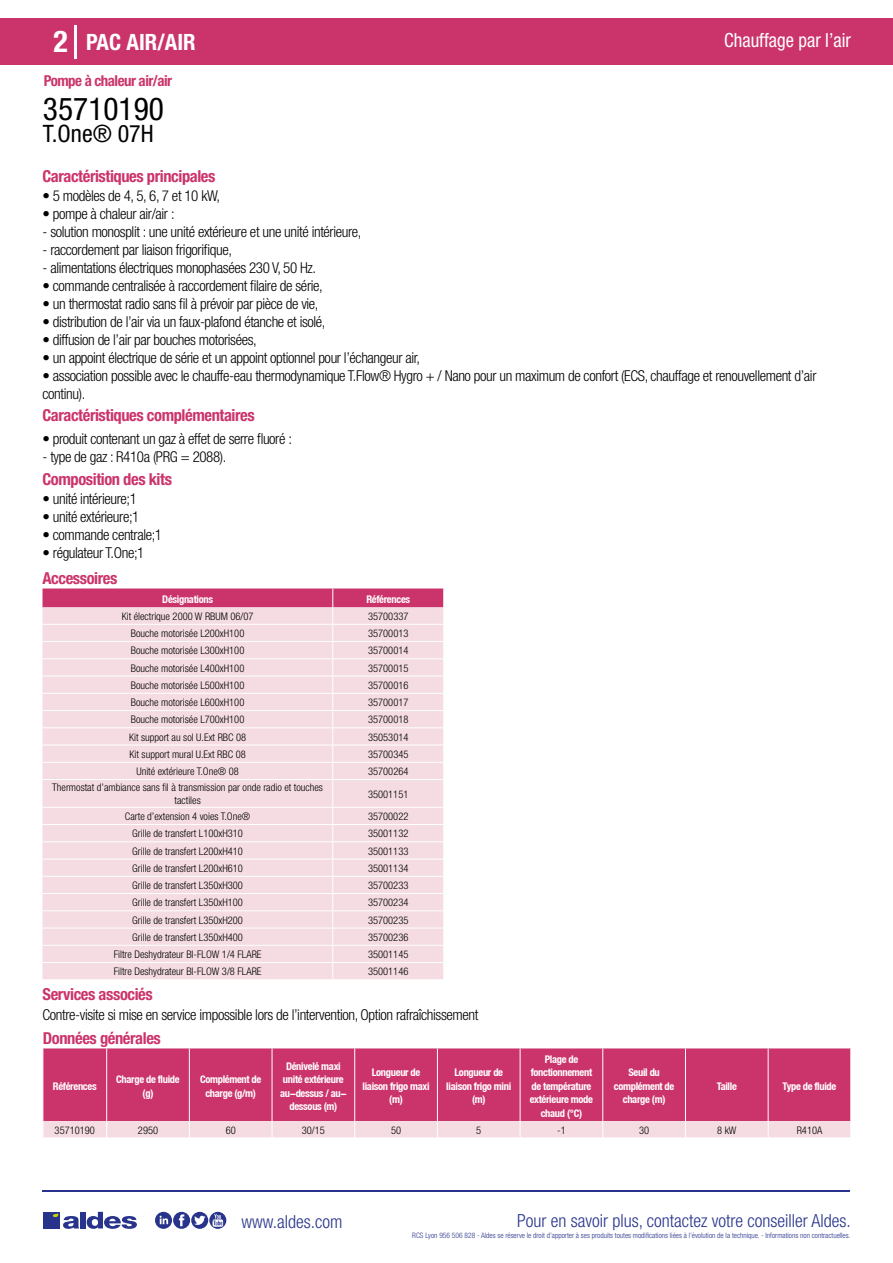
<style>
.page{position:relative;width:893px;height:1263px;background:#fff}
.page>*{position:absolute;margin:0;border:0;box-sizing:border-box;transform-origin:0 0}
.t1{font:condensed 31.5px "Helvetica Neue LT Std";color:#000}
.t2{font:700 condensed 30px "Helvetica Neue LT Std";color:#fff}
.t3{font:condensed 24px "Helvetica Neue LT Std";color:#000}
.t4{font:700 condensed 22.5px "Helvetica Neue LT Std";color:#fff}
.t5{font:condensed 19.5px "Helvetica Neue LT Std";color:#fff;scale:.95 1}
.t6{font:300 condensed 18px "Helvetica Neue";color:#28348b}
.t7{font:700 condensed 16.5px "Helvetica Neue LT Std";letter-spacing:-.025em;color:#cb346b}
.t8{font:300 condensed 15px/18px "Helvetica Neue LT Std";letter-spacing:-.025em;color:#000}
.t9{font:700 condensed 15px "Helvetica Neue LT Std";letter-spacing:-.035em;color:#cb346b}
.t10{font:300 condensed 10.5px/12.6px "Helvetica Neue";color:#000;text-align:center}
.t11{font:700 condensed 10.5px/13.5px "Helvetica Neue";letter-spacing:-.03em;color:#fff;text-align:center}
.t12{font:300 condensed 7.5px "Helvetica Neue";color:#28348b}
</style>
<div class="page">
<div style="left:0;top:18px;width:893px;height:46px;background:#cb346b"></div>
<hr style="left:74px;top:25px;width:2px;height:33px;background:#fff">
<hr style="left:43px;top:1190px;width:807px;height:1px;background:#28348b">
<svg style="left:155px;top:1212px;width:71px;height:17px"></svg>
<div style="left:43px;top:1212px;width:17px;height:16px;background:#28348b"></div>
<div style="left:80px;top:1212px;width:6px;height:16px;background:#28348b"></div>
<svg style="left:87px;top:1212px;width:50px;height:17px"></svg>
<svg style="left:53px;top:1213px;width:26px;height:16px"></svg>
<svg style="left:43px;top:588px;width:401px;height:391px;background:#f2d5dd"></svg>
<div style="left:44px;top:1048px;width:806px;height:73px;background:#cb346b"></div>
<hr style="left:106px;top:1048px;width:1px;height:73px;background:#fff">
<hr style="left:189px;top:1048px;width:1px;height:73px;background:#fff">
<hr style="left:272px;top:1048px;width:1px;height:73px;background:#fff">
<hr style="left:354px;top:1048px;width:1px;height:73px;background:#fff">
<hr style="left:437px;top:1048px;width:1px;height:73px;background:#fff">
<hr style="left:520px;top:1048px;width:1px;height:73px;background:#fff">
<hr style="left:602px;top:1048px;width:1px;height:73px;background:#fff">
<hr style="left:685px;top:1048px;width:1px;height:73px;background:#fff">
<hr style="left:768px;top:1048px;width:1px;height:73px;background:#fff">
<svg style="left:43px;top:1121px;width:808px;height:17px;background:#f4dde3"></svg>
<h2 class="t2" style="left:54px;top:24px;width:16px">2</h2>
<h3 class="t4" style="left:86px;top:28px;width:111px">PAC AIR/AIR</h3>
<h3 class="t5" style="left:724px;top:29px;width:135px">Chauffage par l’air</h3>
<p class="t9" style="left:44px;top:71px;width:130px">Pompe à chaleur air/air</p>
<h1 class="t1" style="left:43px;top:91px;width:122px">35710190</h1>
<h3 class="t3" style="left:43px;top:120px;width:112px">T.One® 07H</h3>
<p class="t7" style="left:43px;top:166px;width:174px">Caractéristiques principales</p>
<p class="t8" style="left:43px;top:187px;width:179px">• 5 modèles de 4, 5, 6, 7 et 10 kW,</p>
<p class="t8" style="left:43px;top:205px;width:134px">• pompe à chaleur air/air :</p>
<p class="t8" style="left:43px;top:223px;width:320px">- solution monosplit : une unité extérieure et une unité intérieure,</p>
<p class="t8" style="left:43px;top:241px;width:191px">- raccordement par liaison frigorifique,</p>
<p class="t8" style="left:43px;top:259px;width:275px">- alimentations électriques monophasées 230 V, 50 Hz.</p>
<p class="t8" style="left:43px;top:277px;width:282px">• commande centralisée à raccordement filaire de série,</p>
<p class="t8" style="left:43px;top:295px;width:277px">• un thermostat radio sans fil à prévoir par pièce de vie,</p>
<p class="t8" style="left:43px;top:313px;width:284px">• distribution de l’air via un faux-plafond étanche et isolé,</p>
<p class="t8" style="left:43px;top:331px;width:216px">• diffusion de l’air par bouches motorisées,</p>
<p class="t8" style="left:43px;top:349px;width:379px">• un appoint électrique de série et un appoint optionnel pour l’échangeur air,</p>
<p class="t8" style="left:43px;top:367px;width:775px">• association possible avec le chauffe-eau thermodynamique T.Flow® Hygro + / Nano pour un maximum de confort (ECS, chauffage et renouvellement d’air continu).</p>
<p class="t7" style="left:43px;top:405px;width:214px">Caractéristiques complémentaires</p>
<p class="t8" style="left:43px;top:429px;width:251px">• produit contenant un gaz à effet de serre fluoré :</p>
<p class="t8" style="left:43px;top:447px;width:185px">- type de gaz : R410a (PRG = 2088).</p>
<p class="t7" style="left:43px;top:469px;width:131px">Composition des kits</p>
<p class="t8" style="left:43px;top:490px;width:96px">• unité intérieure;1</p>
<p class="t8" style="left:43px;top:508px;width:98px">• unité extérieure;1</p>
<p class="t8" style="left:43px;top:526px;width:121px">• commande centrale;1</p>
<p class="t8" style="left:43px;top:544px;width:103px">• régulateur T.One;1</p>
<p class="t7" style="left:43px;top:568px;width:76px">Accessoires</p>
<p class="t11" style="left:162px;top:592px;width:52px">Désignations</p>
<p class="t11" style="left:366px;top:592px;width:45px">Références</p>
<p class="t10" style="left:122px;top:610px;width:133px">Kit électrique 2000 W RBUM 06/07</p>
<p class="t10" style="left:368px;top:610px;width:42px">35700337</p>
<p class="t10" style="left:131px;top:627px;width:115px">Bouche motorisée L200xH100</p>
<p class="t10" style="left:368px;top:627px;width:42px">35700013</p>
<p class="t10" style="left:131px;top:644px;width:115px">Bouche motorisée L300xH100</p>
<p class="t10" style="left:368px;top:644px;width:42px">35700014</p>
<p class="t10" style="left:131px;top:661px;width:115px">Bouche motorisée L400xH100</p>
<p class="t10" style="left:368px;top:661px;width:42px">35700015</p>
<p class="t10" style="left:131px;top:679px;width:115px">Bouche motorisée L500xH100</p>
<p class="t10" style="left:368px;top:679px;width:42px">35700016</p>
<p class="t10" style="left:131px;top:696px;width:115px">Bouche motorisée L600xH100</p>
<p class="t10" style="left:368px;top:696px;width:42px">35700017</p>
<p class="t10" style="left:131px;top:713px;width:115px">Bouche motorisée L700xH100</p>
<p class="t10" style="left:368px;top:713px;width:42px">35700018</p>
<p class="t10" style="left:129px;top:730px;width:119px">Kit support au sol U.Ext RBC 08</p>
<p class="t10" style="left:368px;top:730px;width:42px">35053014</p>
<p class="t10" style="left:130px;top:748px;width:118px">Kit support mural U.Ext RBC 08</p>
<p class="t10" style="left:368px;top:748px;width:42px">35700345</p>
<p class="t10" style="left:136px;top:765px;width:104px">Unité extérieure T.One® 08</p>
<p class="t10" style="left:368px;top:765px;width:42px">35700264</p>
<p class="t10" style="left:52px;top:781px;width:272px">Thermostat d’ambiance sans fil à transmission par onde radio et touches tactiles</p>
<p class="t10" style="left:368px;top:787px;width:42px">35001151</p>
<p class="t10" style="left:125px;top:810px;width:127px">Carte d’extension 4 voies T.One®</p>
<p class="t10" style="left:368px;top:810px;width:42px">35700022</p>
<p class="t10" style="left:132px;top:827px;width:112px">Grille de transfert L100xH310</p>
<p class="t10" style="left:368px;top:827px;width:42px">35001132</p>
<p class="t10" style="left:132px;top:844px;width:112px">Grille de transfert L200xH410</p>
<p class="t10" style="left:368px;top:844px;width:42px">35001133</p>
<p class="t10" style="left:132px;top:862px;width:112px">Grille de transfert L200xH610</p>
<p class="t10" style="left:368px;top:862px;width:42px">35001134</p>
<p class="t10" style="left:132px;top:879px;width:112px">Grille de transfert L350xH300</p>
<p class="t10" style="left:368px;top:879px;width:42px">35700233</p>
<p class="t10" style="left:132px;top:896px;width:112px">Grille de transfert L350xH100</p>
<p class="t10" style="left:368px;top:896px;width:42px">35700234</p>
<p class="t10" style="left:132px;top:913px;width:112px">Grille de transfert L350xH200</p>
<p class="t10" style="left:368px;top:913px;width:42px">35700235</p>
<p class="t10" style="left:132px;top:931px;width:112px">Grille de transfert L350xH400</p>
<p class="t10" style="left:368px;top:931px;width:42px">35700236</p>
<p class="t10" style="left:114px;top:948px;width:149px">Filtre Deshydrateur BI-FLOW 1/4 FLARE</p>
<p class="t10" style="left:368px;top:948px;width:42px">35001145</p>
<p class="t10" style="left:114px;top:965px;width:149px">Filtre Deshydrateur BI-FLOW 3/8 FLARE</p>
<p class="t10" style="left:368px;top:965px;width:42px">35001146</p>
<p class="t7" style="left:43px;top:984px;width:112px">Services associés</p>
<p class="t8" style="left:43px;top:1005px;width:437px">Contre-visite si mise en service impossible lors de l’intervention, Option rafraîchissement</p>
<p class="t7" style="left:43px;top:1028px;width:119px">Données générales</p>
<p class="t11" style="left:53px;top:1079px;width:45px">Références</p>
<p class="t11" style="left:116px;top:1072px;width:65px">Charge de fluide (g)</p>
<p class="t11" style="left:200px;top:1072px;width:63px">Complément de charge (g/m)</p>
<p class="t11" style="left:530px;top:1052px;width:65px">Plage de fonctionnement de température extérieure mode chaud (°C)</p>
<p class="t11" style="left:280px;top:1059px;width:68px">Dénivelé maxi unité extérieure au-dessus / au&shy;dessous (m)</p>
<p class="t11" style="left:363px;top:1066px;width:69px">Longueur de liaison frigo maxi (m)</p>
<p class="t11" style="left:446px;top:1066px;width:66px">Longueur de liaison frigo mini (m)</p>
<p class="t11" style="left:614px;top:1066px;width:62px">Seuil du complément de charge (m)</p>
<p class="t11" style="left:717px;top:1079px;width:22px">Taille</p>
<p class="t11" style="left:783px;top:1079px;width:55px">Type de fluide</p>
<p class="t10" style="left:55px;top:1123px;width:42px">35710190</p>
<p class="t10" style="left:138px;top:1123px;width:22px">2950</p>
<p class="t10" style="left:226px;top:1123px;width:12px">60</p>
<p class="t10" style="left:302px;top:1123px;width:25px">30/15</p>
<p class="t10" style="left:391px;top:1123px;width:12px">50</p>
<p class="t10" style="left:476px;top:1123px;width:7px">5</p>
<p class="t10" style="left:557px;top:1123px;width:10px">-1</p>
<p class="t10" style="left:639px;top:1123px;width:12px">30</p>
<p class="t10" style="left:717px;top:1123px;width:21px">8 kW</p>
<p class="t10" style="left:797px;top:1123px;width:27px">R410A</p>
<p class="t6" style="left:241px;top:1211px;width:102px">www.aldes.com</p>
<p class="t6" style="left:517px;top:1211px;width:335px">Pour en savoir plus, contactez votre conseiller Aldes.</p>
<p class="t12" style="left:412px;top:1230px;width:440px">RCS Lyon 956 506 828 - Aldes se réserve le droit d’apporter à ses produits toutes modifications liées à l’évolution de la technique. - Informations non contractuelles.</p>
</div>
